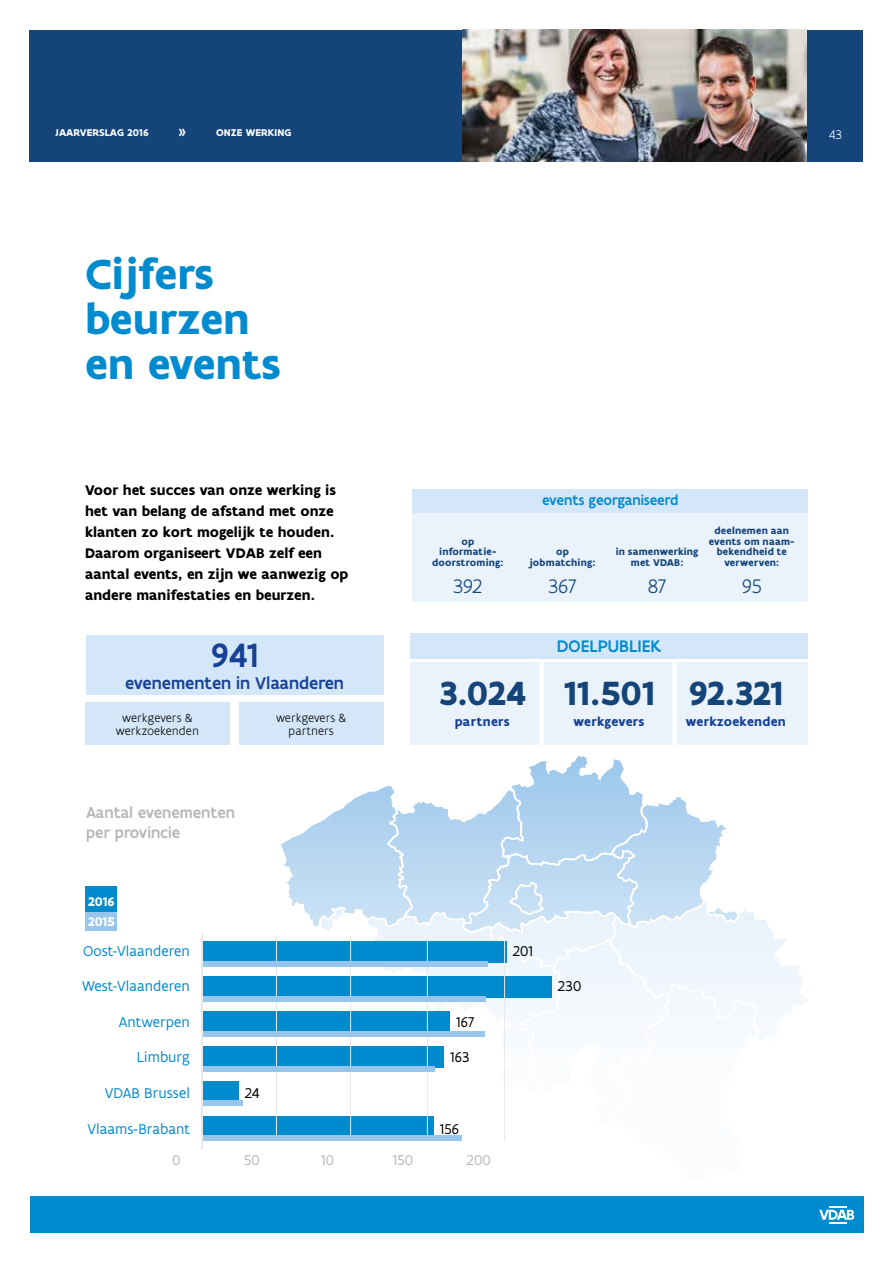
<style>
.page{position:relative;width:893px;height:1263px;background:#fff}
.page>*{position:absolute;margin:0;border:0;box-sizing:border-box;transform-origin:0 0}
.t1{font:700 45px/45px "Flanders Art Sans";color:#008bce}
.t2{font:500 36.3px "Flanders Art Sans";color:#164194}
.t3{font:700 36px "Flanders Art Sans";letter-spacing:-.03em;color:#144478}
.t4{font:300 21px "Flanders Art Sans";letter-spacing:-.02em;color:#144478}
.t5{font:500 18.15px "Flanders Art Sans";color:#164194}
.t6{font:500 18px "Flanders Art Sans";color:#008bce}
.t7{font:500 16.65px/20px "Flanders Art Sans";color:#b8b7b7}
.t8{font:15.3px "Flanders Art Sans";color:#008bce}
.t9{font:15.3px "Flanders Art Sans";color:#000}
.t10{font:15.3px "Flanders Art Sans";letter-spacing:.005em;color:#b8b7b7}
.t11{font:700 15px/21px "Flanders Art Sans";color:#000}
.t12{font:500 15px "Flanders Art Sans";letter-spacing:-.01em;color:#008bce}
.t13{font:700 13.5px "Flanders Art Sans";letter-spacing:.02em;color:#164194}
.t14{font:300 13.5px "Flanders Art Sans";color:#fff}
.t15{font:700 13.35px/20.2px "Flanders Art Sans";letter-spacing:-.01em;color:#fff}
.t16{font:300 12.75px/12.8px "Flanders Art Sans";color:#000;text-align:center}
.t17{font:700 10.5px/10.5px "Flanders Art Sans";letter-spacing:.015em;color:#144478;text-align:center}
.t18{font:700 10.5px "Flanders Art Sans";letter-spacing:.005em;color:#fff}
</style>
<div class="page">
<div style="left:410px;top:663px;width:398px;height:82px;background:#eaf3fc"></div>
<div style="left:539px;top:663px;width:5px;height:82px;background:#fff"></div>
<div style="left:672px;top:663px;width:5px;height:82px;background:#fff"></div>
<div style="left:410px;top:634px;width:398px;height:25px;background:#d4e7f8"></div>
<svg style="left:277px;top:756px;width:531px;height:380px"></svg>
<div style="left:203px;top:941px;width:303px;height:22px;background:#008bce"></div>
<div style="left:203px;top:976px;width:348px;height:22px;background:#008bce"></div>
<div style="left:203px;top:1011px;width:247px;height:22px;background:#008bce"></div>
<div style="left:203px;top:1046px;width:241px;height:22px;background:#008bce"></div>
<div style="left:203px;top:1081px;width:35px;height:22px;background:#008bce"></div>
<div style="left:203px;top:1116px;width:231px;height:22px;background:#008bce"></div>
<hr style="left:201px;top:934px;width:2px;height:216px;background:#e8e8e8">
<hr style="left:427px;top:936px;width:1px;height:205px;background:#e8e8e8">
<hr style="left:504px;top:936px;width:1px;height:205px;background:#e8e8e8">
<hr style="left:350px;top:936px;width:1px;height:205px;background:#e8e8e8">
<hr style="left:276px;top:936px;width:1px;height:205px;background:#e8e8e8">
<div style="left:86px;top:635px;width:298px;height:59px;background:#d4e7f8"></div>
<div style="left:412px;top:489px;width:396px;height:25px;background:#d4e7f8"></div>
<div style="left:412px;top:514px;width:396px;height:88px;background:#eaf3fc"></div>
<div style="left:85px;top:702px;width:145px;height:43px;background:#d4e7f8"></div>
<div style="left:239px;top:702px;width:144px;height:43px;background:#d4e7f8"></div>
<div style="left:203px;top:961px;width:284px;height:5px;background:#98c5eb"></div>
<div style="left:203px;top:996px;width:283px;height:5px;background:#98c5eb"></div>
<div style="left:203px;top:1031px;width:281px;height:5px;background:#98c5eb"></div>
<div style="left:203px;top:1066px;width:231px;height:5px;background:#98c5eb"></div>
<div style="left:203px;top:1101px;width:39px;height:5px;background:#98c5eb"></div>
<div style="left:203px;top:1136px;width:259px;height:5px;background:#98c5eb"></div>
<div style="left:85px;top:886px;width:32px;height:30px;background:#008bce"></div>
<div style="left:85px;top:912px;width:32px;height:18px;background:#98c5eb"></div>
<div style="left:30px;top:30px;width:833px;height:132px;background:#144478"></div>
<img style="left:463px;top:30px;width:344px;height:132px">
<div style="left:31px;top:1196px;width:833px;height:37px;background:#008bce"></div>
<svg style="left:819px;top:1206px;width:35px;height:17px"></svg>
<p class="t18" style="left:55px;top:126px;width:95px">Jaarverslag 2016</p>
<p class="t18" style="left:179px;top:126px;width:9px">»</p>
<p class="t18" style="left:216px;top:126px;width:77px">onze werking</p>
<p class="t14" style="left:829px;top:126px;width:14px">43</p>
<h1 class="t1" style="left:85px;top:252px;width:198px">Cijfers beurzen en events</h1>
<p class="t11" style="left:85px;top:480px;width:265px">Voor het succes van onze werking is het van belang de afstand met onze klanten zo kort mogelijk te houden.<br>Daarom organiseert VDAB zelf een aantal events, en zijn we aanwezig op andere manifestaties en beurzen.</p>
<h2 class="t2" style="left:211px;top:633px;width:49px">941</h2>
<p class="t5" style="left:125px;top:672px;width:220px">evenementen in Vlaanderen</p>
<p class="t16" style="left:116px;top:712px;width:85px">werkgevers &amp; werkzoekenden</p>
<p class="t16" style="left:276px;top:712px;width:72px">werkgevers &amp; partners</p>
<p class="t7" style="left:86px;top:802px;width:150px">Aantal evenementen per provincie</p>
<p class="t15" style="left:88px;top:892px;width:29px">2016<br>2015</p>
<p class="t17" style="left:432px;top:536px;width:73px">op informatie&shy;doorstroming:</p>
<h3 class="t4" style="left:453px;top:574px;width:31px">392</h3>
<p class="t12" style="left:542px;top:490px;width:138px">events georganiseerd</p>
<p class="t17" style="left:529px;top:547px;width:67px">op jobmatching:</p>
<h3 class="t4" style="left:548px;top:574px;width:30px">367</h3>
<p class="t17" style="left:616px;top:547px;width:84px">in samenwerking met VDAB:</p>
<h3 class="t4" style="left:648px;top:574px;width:20px">87</h3>
<p class="t17" style="left:709px;top:526px;width:88px">deelnemen aan events om naam&shy;bekendheid te verwerven:</p>
<h3 class="t4" style="left:742px;top:574px;width:21px">95</h3>
<p class="t6" style="left:557px;top:634px;width:106px">DOELPUBLIEK</p>
<h3 class="t3" style="left:438px;top:670px;width:89px">3.024</h3>
<p class="t13" style="left:455px;top:713px;width:57px">partners</p>
<h3 class="t3" style="left:563px;top:670px;width:93px">11.501</h3>
<p class="t13" style="left:574px;top:713px;width:72px">werkgevers</p>
<h3 class="t3" style="left:688px;top:670px;width:97px">92.321</h3>
<p class="t13" style="left:686px;top:713px;width:102px">werkzoekenden</p>
<p class="t8" style="left:83px;top:941px;width:108px">Oost-Vlaanderen</p>
<p class="t8" style="left:82px;top:977px;width:109px">West-Vlaanderen</p>
<p class="t8" style="left:119px;top:1012px;width:73px">Antwerpen</p>
<p class="t8" style="left:137px;top:1048px;width:54px">Limburg</p>
<p class="t8" style="left:105px;top:1084px;width:87px">VDAB Brussel</p>
<p class="t8" style="left:87px;top:1119px;width:104px">Vlaams-Brabant</p>
<p class="t10" style="left:172px;top:1151px;width:10px">0</p>
<p class="t10" style="left:244px;top:1151px;width:17px">50</p>
<p class="t10" style="left:321px;top:1151px;width:15px">10</p>
<p class="t10" style="left:393px;top:1151px;width:22px">150</p>
<p class="t10" style="left:467px;top:1151px;width:26px">200</p>
<p class="t9" style="left:456px;top:1012px;width:20px">167</p>
<p class="t9" style="left:450px;top:1048px;width:21px">163</p>
<p class="t9" style="left:245px;top:1084px;width:16px">24</p>
<p class="t9" style="left:440px;top:1119px;width:21px">156</p>
<p class="t9" style="left:513px;top:941px;width:22px">201</p>
<p class="t9" style="left:558px;top:977px;width:25px">230</p>
</div>
